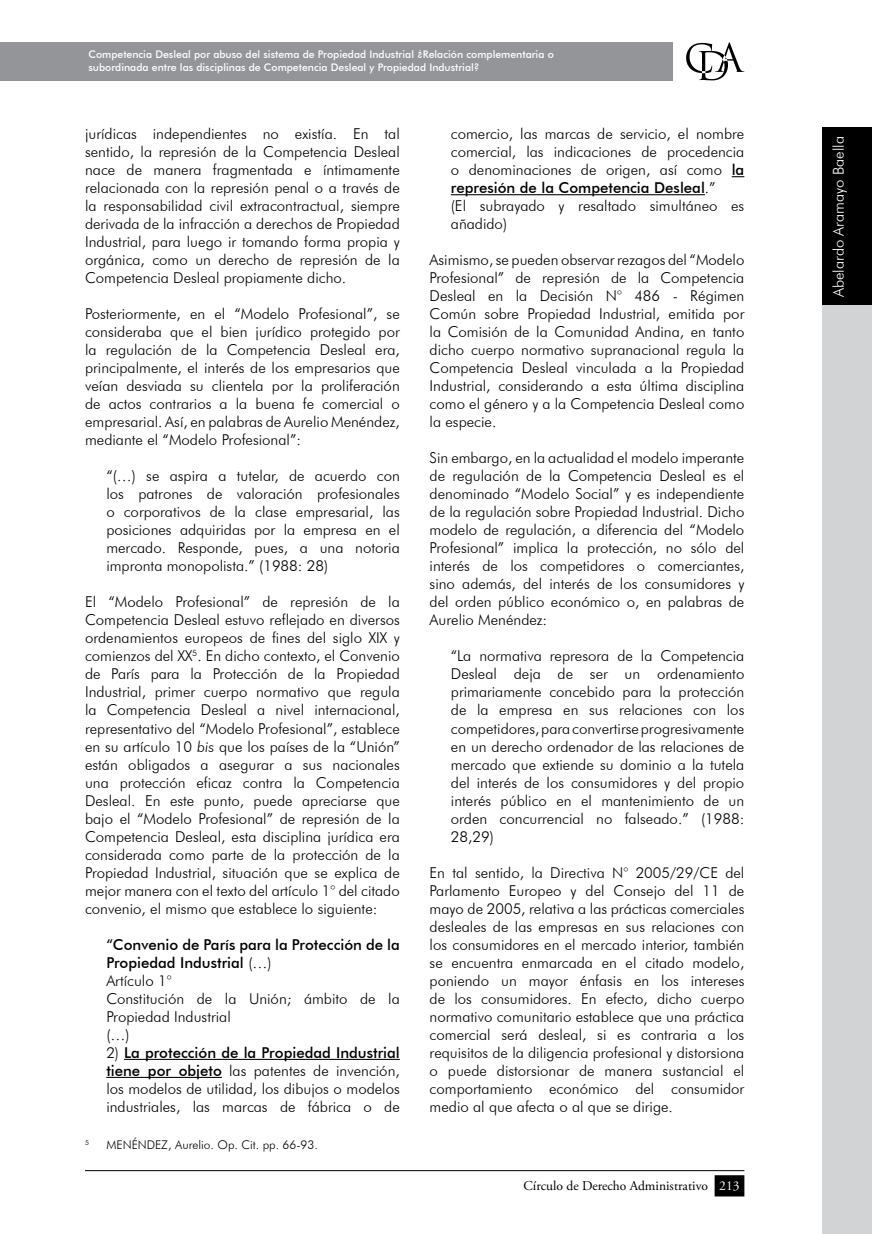
<style>
.page{position:relative;width:872px;height:1234px;background:#fff}
.page>*{position:absolute;margin:0;border:0;box-sizing:border-box;transform-origin:0 0}
.t1{font:300 15px/18px "Futura BT";color:#000;text-align:justify}
.t2{font:300 15px "Futura BT";color:#fff}
.t3{font:13.5px "Adobe Garamond Pro";color:#000}
.t4{font:300 12px "Futura BT";color:#000}
.t5{font:500 10.5px/12.6px "Futura BT";color:#fff}
.t6{font:300 7.05px "Futura BT";color:#000}
.s1{font-style:italic}
.s2{font-weight:500}
.s3{color:#fff}
</style>
<div class="page">
<div style="left:822px;top:211px;width:50px;height:1022px;background:#d1d3d4"></div>
<div style="left:822px;top:128px;width:50px;height:177px;background:#000"></div>
<div style="left:0;top:43px;width:673px;height:38px;background:#939598"></div>
<svg style="left:686px;top:42px;width:58px;height:38px"></svg>
<hr style="left:85px;top:1169px;width:659px;height:1px;background:#000">
<div style="left:715px;top:1175px;width:28px;height:20px;background:#000"></div>
<div style="left:714px;top:1174px;width:30px;height:22px;border:2px solid #000"></div>
<hr style="left:124px;top:1058px;width:276px;height:1px;background:#000">
<hr style="left:106px;top:1076px;width:116px;height:1px;background:#000">
<svg style="left:731px;top:176px;width:13px;height:1px"></svg>
<hr style="left:451px;top:194px;width:254px;height:1px;background:#000">
<p class="t5" style="left:88px;top:48px;width:467px">Competencia Desleal por abuso del sistema de Propiedad Industrial ¿Relación complementaria o subordinada entre las disciplinas de Competencia Desleal y Propiedad Industrial?</p>
<p class="t1" style="left:85px;top:125px;width:316px">jurídicas independientes no existía. E n tal sentido, la represión de la Competencia Desleal nace de manera fragmentada e íntimamente relacionada con la represión penal o a través de la responsabilidad civil extracontractual, siempre derivada de la infracción a derechos de Propiedad I ndustrial, para luego ir tomando forma propia y orgánica, como un derecho de represión de la Competencia Desleal propiamente dicho.</p>
<p class="t1" style="left:85px;top:305px;width:316px">Posteriormente, en el “Modelo Profesional”, se consideraba que el bien jurídico protegido por la regulación de la Competencia Desleal era, principalmente, el interés de los empresarios que veían desviada su clientela por la proliferación de actos contrarios a la buena fe comercial o empresarial. Así, en palabras de Aurelio Menéndez, mediante el “Modelo Profesional”:</p>
<p class="t1" style="left:106px;top:467px;width:295px">“(…) se aspira a tutelar, de acuerdo con los patrones de valoración profesionales o corporativos de la clase empresarial, las posiciones adquiridas por la empresa en el mercado. Responde, pues, a una notoria impronta monopolista.” (1988: 28)</p>
<p class="t1" style="left:85px;top:593px;width:316px">E l “Modelo Profesional” de represión de la Competencia Desleal estuvo reflejado en diversos ordenamientos europeos de fines del siglo XIX y comienzos del XX<sup>5</sup>. E n dicho contexto, el Convenio de París para la Protección de la Propiedad I ndustrial, primer cuerpo normativo que regula la Competencia Desleal a nivel internacional, representativo del “Modelo Profesional”, establece en su artículo 10 <span class="s1">bis</span> que los países de la “Unión” están obligados a asegurar a sus nacionales una protección eficaz contra la Competencia Desleal. E n este punto, puede apreciarse que bajo el “Modelo Profesional” de represión de la Competencia Desleal, esta disciplina jurídica era considerada como parte de la protección de la Propiedad I ndustrial, situación que se explica de mejor manera con el texto del artículo 1° del citado convenio, el mismo que establece lo siguiente:</p>
<p class="t1" style="left:106px;top:935px;width:295px;text-align:left"><span class="s2">“Convenio de París para la Protección de la<br>Propiedad Industrial</span> (…)<br>Artículo 1°<br>Constitución de la Unión; ámbito de la<br>Propiedad I ndustrial<br>(…)</p>
<p class="t1" style="left:106px;top:1043px;width:295px">2) <span class="s2">La protección de la Propiedad Industrial tiene por objeto</span> las patentes de invención, los modelos de utilidad, los dibujos o modelos industriales, las marcas de fábrica o de</p>
<p class="t6" style="left:85px;top:1137px;width:6px">5</p>
<p class="t4" style="left:107px;top:1137px;width:213px">ME NÉNDEZ, Aurelio. Op. Cit. pp. 66-93.</p>
<p class="t1" style="left:451px;top:125px;width:295px;text-align:left">comercio, las marcas de servicio, el nombre comercial, las indicaciones de procedencia o denominaciones de origen, así como <span class="s2">la represión de la Competencia Desleal</span>.”<br>(E l subrayado y resaltado simultáneo es añadido)</p>
<p class="t1" style="left:429px;top:251px;width:316px">Asimismo, se pueden observar rezagos del “Modelo Profesional” de represión de la Competencia Desleal en la Decisión N° 486 - Régimen Común sobre Propiedad I ndustrial, emitida por la Comisión de la Comunidad Andina, en tanto dicho cuerpo normativo supranacional regula la Competencia Desleal vinculada a la Propiedad I ndustrial, considerando a esta última disciplina como el género y a la Competencia Desleal como la especie.</p>
<p class="t1" style="left:429px;top:449px;width:316px">Sin embargo, en la actualidad el modelo imperante de regulación de la Competencia Desleal es el denominado “Modelo Social” y es independiente de la regulación sobre Propiedad I ndustrial. Dicho modelo de regulación, a diferencia del “Modelo Profesional” implica la protección, no sólo del interés de los competidores o comerciantes, sino además, del interés de los consumidores y del orden público económico o, en palabras de Aurelio Menéndez:</p>
<p class="t1" style="left:451px;top:647px;width:295px">“La normativa represora de la Competencia Desleal deja de ser un ordenamiento primariamente concebido para la protección de la empresa en sus relaciones con los competidores, para convertirse progresivamente en un derecho ordenador de las relaciones de mercado que extiende su dominio a la tutela del interés de los consumidores y del propio interés público en el mantenimiento de un orden concurrencial no falseado.” (1988:<br>28,29)</p>
<p class="t1" style="left:429px;top:863px;width:316px">E n tal sentido, la Directiva N° 2005/29/CE del Parlamento Europeo y del Consejo del 11 de mayo de 2005, relativa a las prácticas comerciales desleales de las empresas en sus relaciones con los consumidores en el mercado interior, también se encuentra enmarcada en el citado modelo, poniendo un mayor énfasis en los intereses de los consumidores. E n efecto, dicho cuerpo normativo comunitario establece que una práctica comercial será desleal, si es contraria a los requisitos de la diligencia profesional y distorsiona o puede distorsionar de manera sustancial el comportamiento económico del consumidor medio al que afecta o al que se dirige.</p>
<p class="t3" style="left:523px;top:1176px;width:217px">Círculo de Derecho Administrativo <span class="s3">213</span></p>
<p class="t2" style="left:829px;top:297px;width:162px;rotate:-90deg">Abelardo Aramayo Baella</p>
</div>
